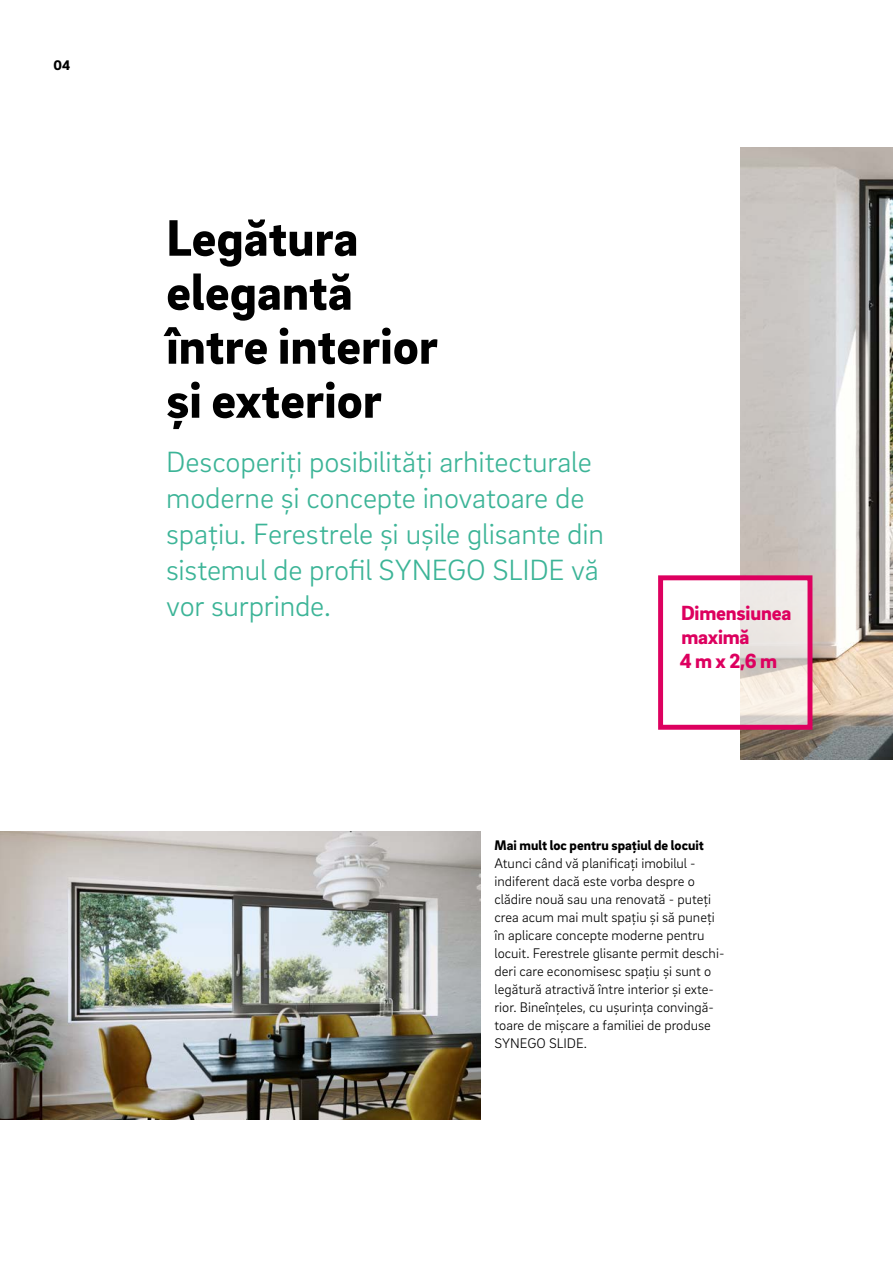
<style>
.page{position:relative;width:893px;height:1263px;background:#fff}
.page>*{position:absolute;margin:0;border:0;box-sizing:border-box;transform-origin:0 0}
._01__Headline_-_35pt{font:900 52.5px/54px "Brix Sans";color:#000}
._11__Highlighter_-_2{font:300 30px/36px "Brix Sans";letter-spacing:-.01em;color:#3cb497}
._50__EC_headline_-_1{font:900 21px/23.9px "Brix Sans";letter-spacing:-.01em;color:#dd005f}
._16__Body_text_-_9_5{font:300 14.25px/18px "Brix Sans";color:#000}
._11__Highlighter_-_2-2{font:900 14.25px "Brix Sans";color:#000}
.MP__Page_numbers_-_9{font:900 14.25px "Brix Sans";color:#000}
</style>
<div class="page">
<img style="left:741px;top:148px;width:152px;height:612px">
<img style="left:0;top:832px;width:480px;height:288px">
<svg style="left:740px;top:581px;width:66px;height:143px;background:#eae4de"></svg>
<div style="left:658px;top:575px;width:154px;height:155px;border:5px solid #dd005f"></div>
<p class="MP__Page_numbers_-_9" style="left:53px;top:56px;width:18px">04</p>
<p class="_01__Headline_-_35pt" style="left:166px;top:208px;width:273px">Legătura elegantă între interior și exterior</p>
<p class="_11__Highlighter_-_2" style="left:166px;top:442px;width:439px">Descoperiți posibilități arhitecturale moderne și concepte inovatoare de spațiu. Ferestrele și ușile glisante din sistemul de profil SYNEGO SLIDE vă vor surprinde.</p>
<p class="_50__EC_headline_-_1" style="left:680px;top:600px;width:113px">Dimensiunea maximă<br>4 m x 2,6 m</p>
<p class="_11__Highlighter_-_2-2" style="left:495px;top:835px;width:211px">Mai mult loc pentru spațiul de locuit</p>
<p class="_16__Body_text_-_9_5" style="left:495px;top:853px;width:231px">Atunci când vă planificați imobilul - indiferent dacă este vorba despre o clădire nouă sau una renovată - puteți crea acum mai mult spațiu și să puneți în aplicare concepte moderne pentru locuit. Ferestrele glisante permit deschi&shy;deri care economisesc spațiu și sunt o legătură atractivă între interior și exte&shy;rior. Bineînțeles, cu ușurința convingă&shy;toare de mișcare a familiei de produse SYNEGO SLIDE.</p>
</div>
